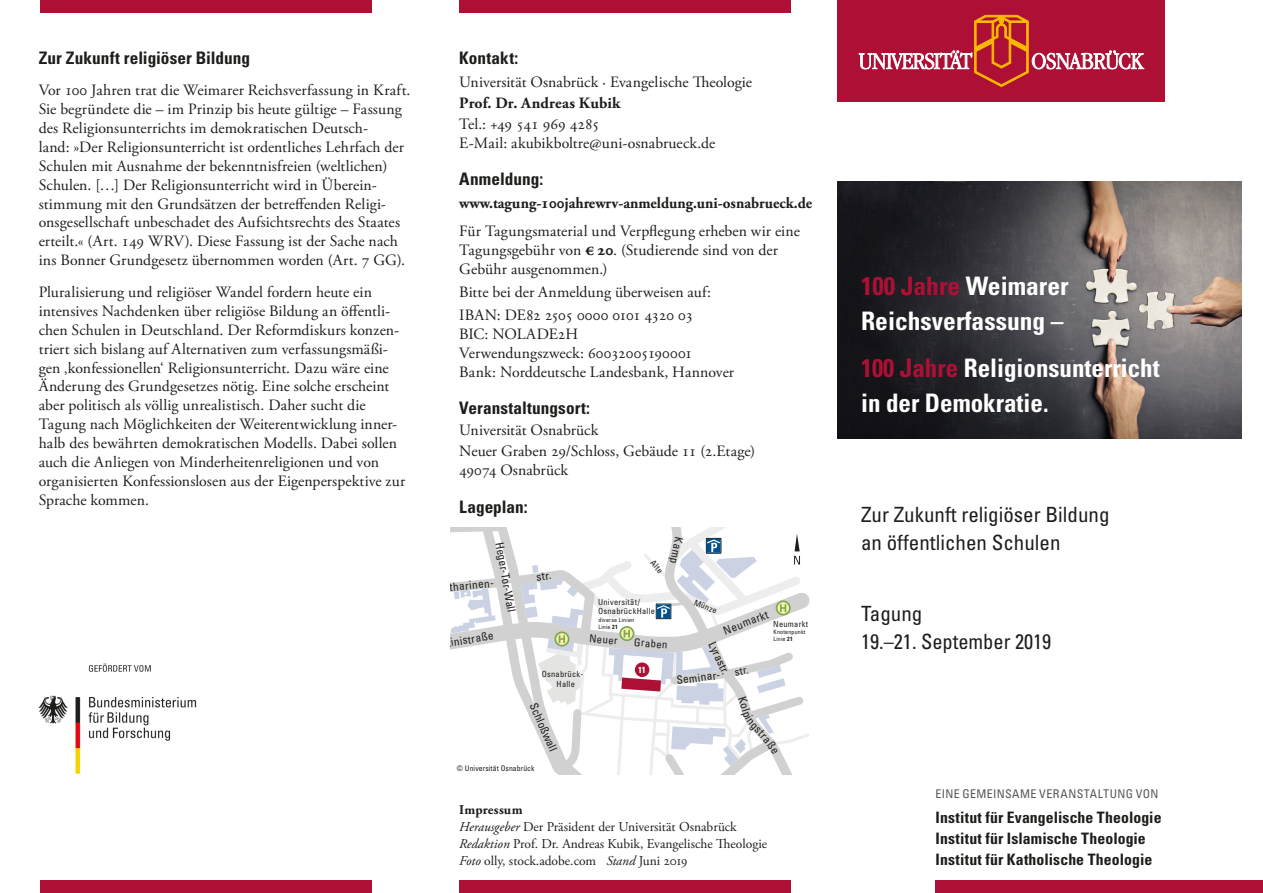
<style>
.page{position:relative;width:1263px;height:893px;background:#fff}
.page>*{position:absolute;margin:0;border:0;box-sizing:border-box;transform-origin:0 0}
.t1{font:700 condensed 25.5px/34.5px "Univers LT Std";color:#fff}
.t2{font:condensed 21px/28px "Univers LT Std";color:#1d1d1b}
.t3{font:700 condensed 17.25px "Univers LT Std";letter-spacing:.005em;color:#1d1d1b}
.t4{font:15.75px/18.9px "Adobe Garamond Pro";letter-spacing:.005em;color:#1d1d1b}
.t5{font:700 condensed 15.75px/21px "Univers LT Std";letter-spacing:.005em;color:#1d1d1b}
.t6{font:700 15.75px "Adobe Garamond Pro";color:#1d1d1b;scale:.96 1}
.t7{font:700 15.75px "Adobe Garamond Pro";color:#1d1d1b}
.t8{font:13.5px/17px "Adobe Garamond Pro";color:#1d1d1b}
.t9{font:condensed 12px "Univers LT Std";letter-spacing:.03em;color:#575756}
.t10{font:condensed 11.4px "Univers LT Std";color:#1d1d1b}
.t11{font:condensed 10.8px "Univers LT Std";color:#1d1d1b}
.t12{font:700 condensed 8.85px "Univers LT Std";color:#fff}
.t13{font:condensed 8.4px/9px "Univers LT Std";letter-spacing:.03em;color:#1d1d1b}
.t14{font:condensed 7.65px "Univers LT Std";letter-spacing:.01em;color:#1d1d1b}
.t15{font:condensed 6px/7.2px "Univers LT Std";letter-spacing:.03em;color:#1d1d1b}
.s1{color:#ae1035}
.s2{font-weight:700}
.s3{font-style:italic}
</style>
<div class="page">
<img style="left:838px;top:182px;width:404px;height:256px">
<img style="left:38px;top:663px;width:159px;height:111px">
<div style="left:935px;top:880px;width:328px;height:13px;background:#ae1035"></div>
<div style="left:459px;top:880px;width:332px;height:13px;background:#ae1035"></div>
<div style="left:40px;top:880px;width:332px;height:13px;background:#ae1035"></div>
<div style="left:40px;top:0;width:332px;height:13px;background:#ae1035"></div>
<div style="left:459px;top:0;width:332px;height:13px;background:#ae1035"></div>
<div style="left:838px;top:0;width:327px;height:102px;background:#ae1035"></div>
<svg style="left:859px;top:15px;width:285px;height:72px"></svg>
<svg style="left:451px;top:527px;width:359px;height:248px"></svg>
<p class="t3" style="left:39px;top:47px;width:213px">Zur Zukunft religiöser Bildung</p>
<p class="t4" style="left:39px;top:81px;width:373px">Vor 100 Jahren trat die Weimarer Reichsverfassung in Kraft.<br>Sie begründete die – im Prinzip bis heute gültige – Fassung des Religionsunterrichts im demokratischen Deutsch-<br>land: »Der Religionsunterricht ist ordentliches Lehrfach der Schulen mit Ausnahme der bekenntnisfreien (weltlichen)<br>Schulen. […] Der Religionsunterricht wird in Überein&shy;stimmung mit den Grundsätzen der betreffenden Religi&shy;onsgesellschaft unbeschadet des Aufsichtsrechts des Staates erteilt.« (Art. 149 WRV). Diese Fassung ist der Sache nach ins Bonner Grundgesetz übernommen worden (Art. 7 GG).</p>
<p class="t4" style="left:39px;top:283px;width:368px">Pluralisierung und religiöser Wandel fordern heute ein intensives Nachdenken über religiöse Bildung an öffentli&shy;chen Schulen in Deutschland. Der Reformdiskurs konzen&shy;triert sich bislang auf Alternativen zum verfassungsmäßi&shy;gen ‚konfessionellen‘ Religionsunterricht. Dazu wäre eine Änderung des Grundgesetzes nötig. Eine solche erscheint aber politisch als völlig unrealistisch. Daher sucht die Tagung nach Möglichkeiten der Weiterentwicklung inner&shy;halb des bewährten demokratischen Modells. Dabei sollen auch die Anliegen von Minderheitenreligionen und von organisierten Konfessionslosen aus der Eigenperspektive zur Sprache kommen.</p>
<h1 class="t1" style="left:861px;top:269px;width:209px"><span class="s1">100 Jahre</span> Weimarer<br>Reichsverfassung –</h1>
<p class="t3" style="left:459px;top:47px;width:61px">Kontakt:</p>
<p class="t4" style="left:459px;top:73px;width:294px">Universität Osnabrück · Evangelische Theologie</p>
<p class="t7" style="left:459px;top:94px;width:163px">Prof. Dr. Andreas Kubik</p>
<p class="t4" style="left:459px;top:115px;width:258px">Tel.: +49 541 969 4285<br>E-Mail: akubikboltre@uni-osnabrueck.de</p>
<p class="t3" style="left:459px;top:169px;width:86px">Anmeldung:</p>
<p class="t6" style="left:459px;top:194px;width:369px">www.tagung-100jahrewrv-anmeldung.uni-osnabrueck.de</p>
<p class="t4" style="left:459px;top:222px;width:342px">Für Tagungsmaterial und Verpflegung erheben wir eine<br>Tagungsgebühr von <span class="s2">€ 20</span>. (Studierende sind von der<br>Gebühr ausgenommen.)</p>
<p class="t4" style="left:459px;top:281px;width:253px;line-height:23.1px">Bitte bei der Anmeldung überweisen auf:<br>IBAN: DE82 2505 0000 0101 4320 03</p>
<p class="t4" style="left:459px;top:325px;width:276px">BIC: NOLADE2H<br>Verwendungszweck: 60032005190001<br>Bank: Norddeutsche Landesbank, Hannover</p>
<p class="t3" style="left:459px;top:398px;width:132px">Veranstaltungsort:</p>
<p class="t4" style="left:459px;top:420px;width:297px;line-height:21px">Universität Osnabrück<br>Neuer Graben 29/Schloss, Gebäude 11 (2.Etage)</p>
<p class="t4" style="left:459px;top:461px;width:110px">49074 Osnabrück</p>
<p class="t3" style="left:459px;top:496px;width:70px">Lageplan:</p>
<h1 class="t1" style="left:861px;top:351px;width:300px"><span class="s1">100 Jahre</span> Religionsunterricht in der Demokratie.</h1>
<h2 class="t2" style="left:861px;top:500px;width:250px">Zur Zukunft religiöser Bildung an öffentlichen Schulen</h2>
<p class="t10" style="left:687px;top:539px;width:29px;rotate:102deg">Kamp</p>
<p class="t10" style="left:507px;top:541px;width:72px;rotate:80deg">Heger-Tor-Wall</p>
<p class="t13" style="left:656px;top:558px;width:16px;rotate:49deg">Alte</p>
<p class="t10" style="left:535px;top:570px;width:16px;rotate:-7deg">str.</p>
<p class="t10" style="left:436px;top:581px;width:59px;rotate:-6deg">Katharinen-</p>
<p class="t13" style="left:696px;top:598px;width:25px;rotate:22deg">Münze</p>
<p class="t13" style="left:598px;top:598px;width:58px">Universität/<br>OsnabrückHalle</p>
<p class="t15" style="left:598px;top:616px;width:37px">diverse Linien<br>Linie <span class="s2">21</span></p>
<h2 class="t2" style="left:861px;top:599px;width:192px">Tagung<br>19.–21. September 2019</h2>
<p class="t10" style="left:721px;top:624px;width:49px;rotate:-21deg">Neumarkt</p>
<p class="t13" style="left:773px;top:619px;width:36px">Neumarkt</p>
<p class="t15" style="left:773px;top:628px;width:34px">Knotenpunkt<br>Linie <span class="s2">21</span></p>
<p class="t10" style="left:426px;top:639px;width:68px;rotate:-9deg">Martinistraße</p>
<p class="t11" style="left:590px;top:632px;width:30px;rotate:4deg">Neuer</p>
<p class="t11" style="left:635px;top:635px;width:35px;rotate:4deg">Graben</p>
<p class="t10" style="left:718px;top:639px;width:36px;rotate:65deg">Lyrastr.</p>
<p class="t12" style="left:638px;top:664px;width:9px">11</p>
<p class="t11" style="left:733px;top:666px;width:16px;rotate:-12deg">str.</p>
<p class="t13" style="left:557px;top:669px;width:28px;line-height:10.1px;text-indent:-15px">Osnabrück-<br>Halle</p>
<p class="t10" style="left:676px;top:673px;width:45px;rotate:-7deg">Seminar-</p>
<p class="t10" style="left:540px;top:700px;width:53px;rotate:66deg">Schloßwall</p>
<p class="t14" style="left:457px;top:763px;width:79px">© Universität Osnabrück</p>
<p class="t8" style="left:459px;top:802px;width:309px"><span class="s2">Impressum<br></span><span class="s3">Herausgeber</span> Der Präsident der Universität Osnabrück <span class="s3">Redaktion</span> Prof. Dr. Andreas Kubik, Evangelische Theologie <span class="s3">Foto</span> olly, stock.adobe.com <span class="s3">Stand</span> Juni 2019</p>
<p class="t9" style="left:935px;top:786px;width:224px">EINE GEMEINSAME VERANSTALTUNG VON</p>
<p class="t5" style="left:935px;top:807px;width:227px">Institut für Evangelische Theologie<br>Institut für Islamische Theologie<br>Institut für Katholische Theologie</p>
</div>
